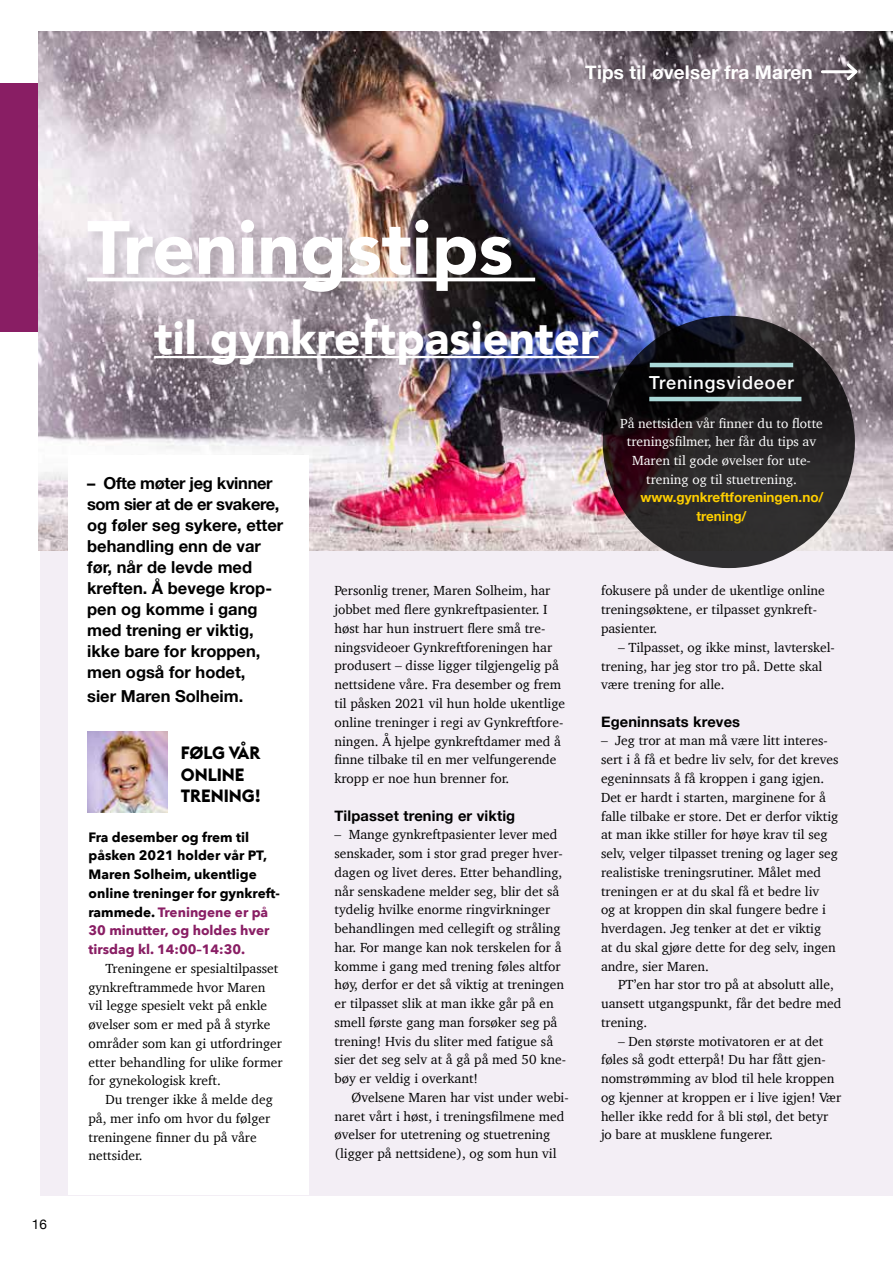
<style>
.page{position:relative;width:893px;height:1263px;background:#fff}
.page>*{position:absolute;margin:0;border:0;box-sizing:border-box;transform-origin:0 0}
.t1{font:900 74.7px "Avenir";color:#fff}
.t2{font:900 45.75px "Avenir";color:#fff}
.t3{font:700 18.9px "Helvetica Neue";letter-spacing:.01em;color:#fff}
.t4{font:500 18px "Helvetica Neue";letter-spacing:.05em;color:#fff}
.t5{font:700 17.55px/21.6px "Euclid Flex";color:#000}
.t6{font:700 16.5px/21px "Helvetica Neue";color:#000}
.t7{font:700 14.7px "Helvetica Neue";letter-spacing:.01em;color:#000}
.t8{font:13.5px/18.8px "Charter";color:#000}
.t9{font:700 13.5px/18.8px "Avenir Next";color:#000}
.t10{font:13.5px/18.8px "Charter";color:#fff;text-align:center}
.t11{font:700 13.5px/18.8px "Helvetica Neue";color:#ffcf00}
.t12{font:13.5px "Helvetica Neue";color:#000}
.s1{color:#891e64}
</style>
<div class="page">
<div style="left:0;top:83px;width:157px;height:249px;background:#891e64"></div>
<div style="left:40px;top:32px;width:853px;height:1163px;background:#f3eef5"></div>
<img style="left:38px;top:32px;width:855px;height:518px">
<div style="left:68px;top:455px;width:241px;height:740px;background:#fff"></div>
<div style="left:85px;top:218px;width:527px;height:160px;background:#000;opacity:.13"></div>
<hr style="left:87px;top:278px;width:448px;height:3px;background:#fff">
<hr style="left:154px;top:356px;width:445px;height:2px;background:#fff">
<img style="left:87px;top:731px;width:81px;height:81px">
<svg style="left:603px;top:316px;width:252px;height:252px;background:#221e20"></svg>
<hr style="left:650px;top:363px;width:143px;height:4px;background:#abd9d8">
<hr style="left:649px;top:397px;width:152px;height:4px;background:#abd9d8">
<hr style="left:822px;top:70px;width:34px;height:3px;background:#fff">
<svg style="left:844px;top:60px;width:16px;height:23px"></svg>
<h3 class="t3" style="left:585px;top:57px;width:229px">Tips til øvelser fra Maren</h3>
<p class="t12" style="left:32px;top:1214px;width:17px">16</p>
<h1 class="t1" style="left:87px;top:184px;width:427px">Treningstips</h1>
<h2 class="t2" style="left:154px;top:298px;width:446px">til gynkreftpasienter</h2>
<p class="t6" style="left:87px;top:473px;width:198px">– Ofte møter jeg kvinner som sier at de er svakere, og føler seg sykere, etter behandling enn de var før, når de levde med kreften. Å bevege krop&shy;pen og komme i gang med trening er viktig, ikke bare for kroppen, men også for hodet,</p>
<p class="t6" style="left:87px;top:686px;width:158px">sier Maren Solheim.</p>
<p class="t5" style="left:181px;top:742px;width:82px">FØLG VÅR<br>ONLINE<br>TRENING!</p>
<p class="t9" style="left:89px;top:827px;width:193px">Fra desember og frem til påsken 2021 holder vår PT,<br>Maren Solheim, ukentlige online treninger for gynkreft&shy;rammede. <span class="s1">Treningene er på<br>30 minutter, og holdes hver tirsdag kl. 14:00–14:30.</span></p>
<p class="t8" style="left:89px;top:959px;width:195px;text-indent:17px">Treningene er spesialtilpasset gynkreftrammede hvor Maren vil legge spesielt vekt på enkle øvelser som er med på å styrke områder som kan gi utfordringer etter behandling for ulike former for gynekologisk kreft.</p>
<p class="t8" style="left:89px;top:1090px;width:186px;text-indent:17px">Du trenger ikke å melde deg på, mer info om hvor du følger treningene finner du på våre nettsider.</p>
<p class="t8" style="left:334px;top:581px;width:232px">Personlig trener, Maren Solheim, har jobbet med flere gynkreftpasienter. I høst har hun instruert flere små tre&shy;ningsvideoer Gynkreftforeningen har produsert – disse ligger tilgjengelig på nettsidene våre. Fra desember og frem til påsken 2021 vil hun holde ukentlige online treninger i regi av Gynkreftfore&shy;ningen. Å hjelpe gynkreftdamer med å finne tilbake til en mer velfungerende kropp er noe hun brenner for.</p>
<p class="t7" style="left:334px;top:804px;width:182px">Tilpasset trening er viktig</p>
<p class="t8" style="left:334px;top:825px;width:233px">– Mange gynkreftpasienter lever med senskader, som i stor grad preger hver&shy;dagen og livet deres. Etter behandling, når senskadene melder seg, blir det så tydelig hvilke enorme ringvirkninger behandlingen med cellegift og stråling har. For mange kan nok terskelen for å komme i gang med trening føles altfor høy, derfor er det så viktig at treningen er tilpasset slik at man ikke går på en smell første gang man forsøker seg på trening! Hvis du sliter med fatigue så sier det seg selv at å gå på med 50 kne&shy;bøy er veldig i overkant!</p>
<p class="t8" style="left:334px;top:1087px;width:236px;text-indent:17px">Øvelsene Maren har vist under webi&shy;naret vårt i høst, i treningsfilmene med øvelser for utetrening og stuetrening (ligger på nettsidene), og som hun vil</p>
<h3 class="t4" style="left:649px;top:368px;width:146px">Treningsvideoer</h3>
<p class="t10" style="left:620px;top:413px;width:204px">På nettsiden vår finner du to flotte treningsfilmer, her får du tips av<br>Maren til gode øvelser for ute&shy;trening og til stuetrening.</p>
<p class="t11" style="left:696px;top:488px;width:129px;text-indent:-56px">www.gynkreftforeningen.no/ trening/</p>
<p class="t8" style="left:601px;top:581px;width:225px">fokusere på under de ukentlige online treningsøktene, er tilpasset gynkreft&shy;pasienter.</p>
<p class="t8" style="left:601px;top:638px;width:235px;text-indent:17px">– Tilpasset, og ikke minst, lavterskel&shy;trening, har jeg stor tro på. Dette skal være trening for alle.</p>
<p class="t7" style="left:601px;top:710px;width:141px">Egeninnsats kreves</p>
<p class="t8" style="left:601px;top:731px;width:239px">– Jeg tror at man må være litt interes&shy;sert i å få et bedre liv selv, for det kreves egeninnsats å få kroppen i gang igjen.<br>Det er hardt i starten, marginene for å falle tilbake er store. Det er derfor viktig at man ikke stiller for høye krav til seg selv, velger tilpasset trening og lager seg realistiske treningsrutiner. Målet med treningen er at du skal få et bedre liv<br>og at kroppen din skal fungere bedre i hverdagen. Jeg tenker at det er viktig<br>at du skal gjøre dette for deg selv, ingen andre, sier Maren.</p>
<p class="t8" style="left:601px;top:975px;width:242px;text-indent:17px">PT’en har stor tro på at absolutt alle, uansett utgangspunkt, får det bedre med trening.</p>
<p class="t8" style="left:601px;top:1031px;width:242px;text-indent:17px">– Den største motivatoren er at det føles så godt etterpå! Du har fått gjen&shy;nomstrømming av blod til hele kroppen og kjenner at kroppen er i live igjen! Vær heller ikke redd for å bli støl, det betyr jo bare at musklene fungerer.</p>
</div>
